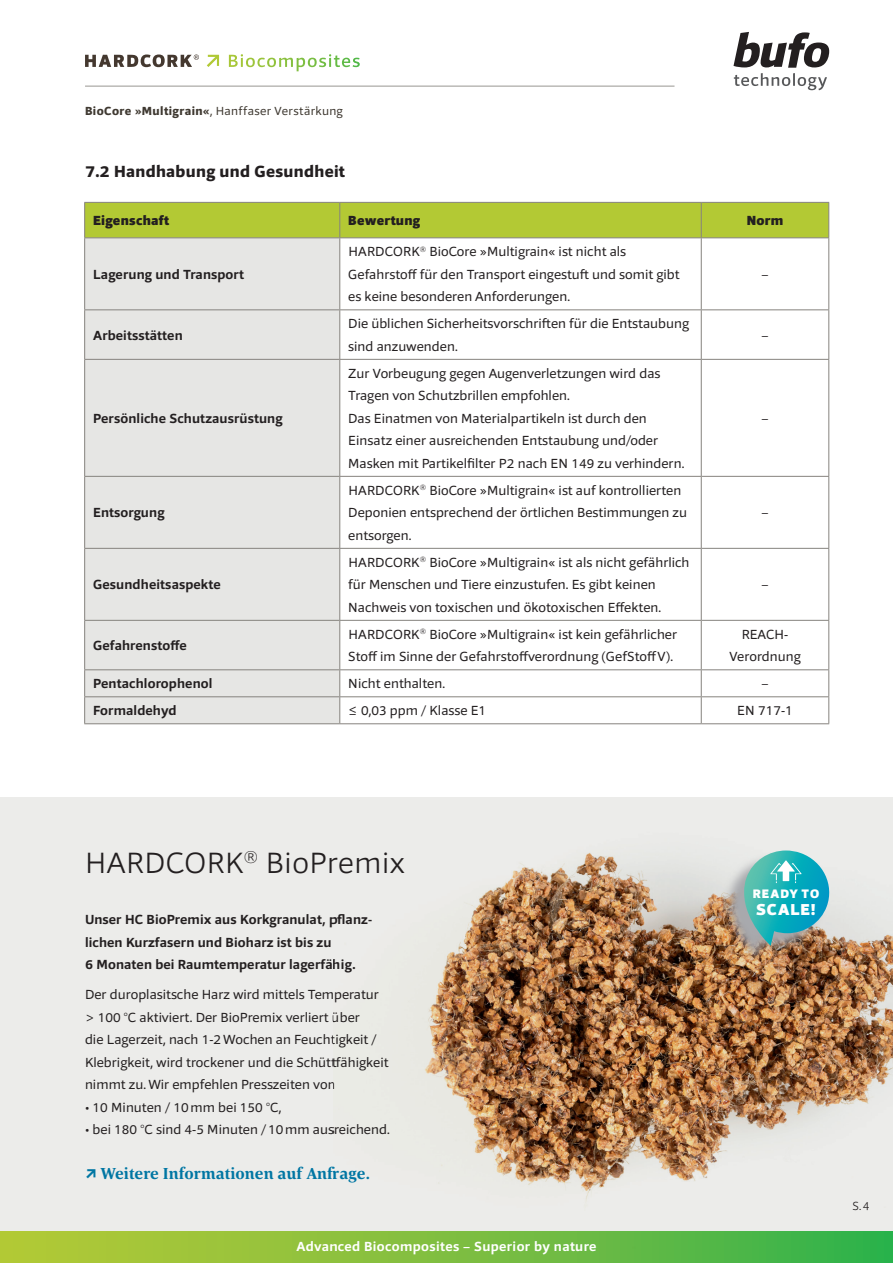
<style>
.page{position:relative;width:893px;height:1263px;background:#fff}
.page>*{position:absolute;margin:0;border:0;box-sizing:border-box;transform-origin:0 0}
.t1{font:300 30px "Foro Sans";letter-spacing:.02em;color:#231f20}
.t2{font:700 16.5px "Corda";letter-spacing:.005em;color:#0076a3}
.t3{font:800 16.5px "Foro Sans";letter-spacing:.02em;color:#231f20}
.t4{font:900 16.2px "Foro Sans";letter-spacing:.055em;color:#fff}
.t5{font:13.5px/22.5px "Foro Sans";letter-spacing:.005em;color:#231f20}
.t6{font:700 13.5px/22.5px "Foro Sans";letter-spacing:.01em;color:#231f20}
.t7{font:700 13.5px "Foro Sans";letter-spacing:.03em;color:#fff}
.t8{font:900 13.5px "Foro Sans";letter-spacing:.02em;color:#231f20}
.t9{font:900 12.6px "Foro Sans";letter-spacing:.085em;color:#fff}
.t10{font:12px "Foro Sans";letter-spacing:.03em;color:#3f3931}
.t11{font:300 12px "Foro Sans";color:#231f20}
.s1{font-weight:800}
.s2{font-family:"Foro"}
</style>
<div class="page">
<svg style="left:0;top:1231px;width:334px;height:32px;background:#a1c539"></svg>
<svg style="left:733px;top:32px;width:96px;height:58px"></svg>
<hr style="left:85px;top:86px;width:589px;height:1px;background:#989692">
<div style="left:85px;top:203px;width:743px;height:34px;background:#b3c934"></div>
<div style="left:85px;top:238px;width:254px;height:485px;background:#e6e6e4"></div>
<hr style="left:828px;top:310px;width:1px;height:49px;background:#86837e">
<hr style="left:701px;top:359px;width:128px;height:1px;background:#86837e">
<hr style="left:701px;top:360px;width:1px;height:116px;background:#86837e">
<hr style="left:828px;top:360px;width:1px;height:116px;background:#86837e">
<hr style="left:84px;top:477px;width:1px;height:71px;background:#86837e">
<hr style="left:340px;top:476px;width:361px;height:1px;background:#86837e">
<hr style="left:339px;top:477px;width:1px;height:71px;background:#86837e">
<hr style="left:701px;top:476px;width:128px;height:1px;background:#86837e">
<hr style="left:701px;top:477px;width:1px;height:71px;background:#86837e">
<hr style="left:828px;top:477px;width:1px;height:71px;background:#86837e">
<hr style="left:84px;top:548px;width:256px;height:1px;background:#86837e">
<hr style="left:84px;top:549px;width:1px;height:71px;background:#86837e">
<hr style="left:340px;top:548px;width:361px;height:1px;background:#86837e">
<hr style="left:339px;top:549px;width:1px;height:71px;background:#86837e">
<hr style="left:701px;top:548px;width:128px;height:1px;background:#86837e">
<hr style="left:701px;top:549px;width:1px;height:71px;background:#86837e">
<hr style="left:828px;top:549px;width:1px;height:71px;background:#86837e">
<hr style="left:84px;top:620px;width:256px;height:1px;background:#86837e">
<hr style="left:84px;top:621px;width:1px;height:48px;background:#86837e">
<hr style="left:340px;top:620px;width:361px;height:1px;background:#86837e">
<hr style="left:339px;top:621px;width:1px;height:48px;background:#86837e">
<hr style="left:701px;top:620px;width:128px;height:1px;background:#86837e">
<hr style="left:701px;top:621px;width:1px;height:48px;background:#86837e">
<hr style="left:828px;top:621px;width:1px;height:48px;background:#86837e">
<hr style="left:84px;top:669px;width:256px;height:1px;background:#86837e">
<hr style="left:340px;top:669px;width:361px;height:1px;background:#86837e">
<hr style="left:701px;top:669px;width:128px;height:1px;background:#86837e">
<hr style="left:84px;top:696px;width:256px;height:1px;background:#86837e">
<svg style="left:84px;top:670px;width:1px;height:53px"></svg>
<hr style="left:340px;top:696px;width:361px;height:1px;background:#86837e">
<svg style="left:339px;top:670px;width:1px;height:53px"></svg>
<hr style="left:701px;top:696px;width:128px;height:1px;background:#86837e">
<svg style="left:701px;top:670px;width:1px;height:53px"></svg>
<svg style="left:828px;top:670px;width:1px;height:53px"></svg>
<hr style="left:84px;top:723px;width:256px;height:1px;background:#86837e">
<hr style="left:340px;top:723px;width:361px;height:1px;background:#86837e">
<hr style="left:701px;top:723px;width:128px;height:1px;background:#86837e">
<hr style="left:339px;top:203px;width:1px;height:34px;background:#86837e">
<hr style="left:828px;top:203px;width:1px;height:34px;background:#86837e">
<hr style="left:84px;top:202px;width:256px;height:1px;background:#86837e">
<hr style="left:84px;top:203px;width:1px;height:34px;background:#86837e">
<hr style="left:340px;top:202px;width:361px;height:1px;background:#86837e">
<hr style="left:701px;top:203px;width:1px;height:34px;background:#86837e">
<hr style="left:84px;top:237px;width:256px;height:1px;background:#86837e">
<hr style="left:84px;top:238px;width:1px;height:71px;background:#86837e">
<hr style="left:701px;top:202px;width:128px;height:1px;background:#86837e">
<hr style="left:701px;top:238px;width:1px;height:71px;background:#86837e">
<hr style="left:84px;top:309px;width:256px;height:1px;background:#86837e">
<hr style="left:84px;top:310px;width:1px;height:49px;background:#86837e">
<hr style="left:84px;top:359px;width:256px;height:1px;background:#86837e">
<hr style="left:84px;top:360px;width:1px;height:116px;background:#86837e">
<hr style="left:339px;top:360px;width:1px;height:116px;background:#86837e">
<hr style="left:84px;top:476px;width:256px;height:1px;background:#86837e">
<hr style="left:340px;top:237px;width:361px;height:1px;background:#86837e">
<hr style="left:339px;top:238px;width:1px;height:71px;background:#86837e">
<hr style="left:701px;top:237px;width:128px;height:1px;background:#86837e">
<hr style="left:828px;top:238px;width:1px;height:71px;background:#86837e">
<hr style="left:701px;top:309px;width:128px;height:1px;background:#86837e">
<hr style="left:340px;top:309px;width:361px;height:1px;background:#86837e">
<hr style="left:339px;top:310px;width:1px;height:49px;background:#86837e">
<hr style="left:701px;top:310px;width:1px;height:49px;background:#86837e">
<hr style="left:340px;top:359px;width:361px;height:1px;background:#86837e">
<div style="left:0;top:797px;width:893px;height:434px;background:#ececea"></div>
<img style="left:334px;top:852px;width:559px;height:411px">
<img style="left:722px;top:852px;width:103px;height:112px">
<svg style="left:744px;top:850px;width:91px;height:96px"></svg>
<svg style="left:207px;top:54px;width:143px;height:17px"></svg>
<svg style="left:85px;top:55px;width:114px;height:12px"></svg>
<p class="t10" style="left:85px;top:104px;width:259px"><span class="s1">BioCore »Multigrain«</span>, Hanffaser Verstärkung</p>
<p class="t3" style="left:85px;top:161px;width:261px">7.2 Handhabung und Gesundheit</p>
<p class="t8" style="left:93px;top:212px;width:77px">Eigenschaft</p>
<p class="t8" style="left:348px;top:212px;width:73px">Bewertung</p>
<p class="t8" style="left:747px;top:212px;width:38px">Norm</p>
<p class="t6" style="left:93px;top:263px;width:152px">Lagerung und Transport</p>
<p class="t5" style="left:348px;top:240px;width:333px">HARDCORK<sup>®</sup> BioCore »Multigrain« ist nicht als<br>Gefahrstoff fü r den Transport eingestuft und somit gibt es keine besonderen Anforderungen.</p>
<p class="t6" style="left:93px;top:323px;width:91px">Arbeitsstätten</p>
<p class="t5" style="left:348px;top:312px;width:342px">Die ü blichen Sicherheitsvorschriften fü r die Entstaubung sind anzuwenden.</p>
<p class="t6" style="left:93px;top:407px;width:191px">Persönliche Schutzausrüstung</p>
<p class="t6" style="left:93px;top:501px;width:73px">Entsorgung</p>
<p class="t6" style="left:93px;top:573px;width:129px">Gesundheitsaspekte</p>
<p class="t5" style="left:348px;top:362px;width:338px">Zur Vorbeugung gegen Augenverletzungen wird das Tragen von Schutzbrillen empfohlen.<br>Das Einatmen von Materialpartikeln ist durch den Einsatz einer ausreichenden Entstaubung und/oder Masken mit Partikelfilter P2 nach EN 149 zu verhindern.</p>
<p class="t5" style="left:348px;top:479px;width:340px">HARDCORK<sup>®</sup> BioCore »Multigrain« ist auf kontrollierten<br>Deponien entsprechend der örtlichen Bestimmungen zu entsorgen.</p>
<p class="t5" style="left:348px;top:551px;width:343px">HARDCORK<sup>®</sup> BioCore »Multigrain« ist als nicht gefährlich fü r Menschen und Tiere einzustufen. Es gibt keinen<br>Nachweis von toxischen und ökotoxischen Effekten.</p>
<p class="t5" style="left:761px;top:263px;width:9px">–</p>
<p class="t5" style="left:761px;top:324px;width:9px">–</p>
<p class="t5" style="left:761px;top:407px;width:9px">–</p>
<p class="t5" style="left:761px;top:501px;width:9px">–</p>
<p class="t5" style="left:761px;top:573px;width:9px">–</p>
<p class="t6" style="left:93px;top:634px;width:95px">Gefahrenstoffe</p>
<p class="t5" style="left:348px;top:623px;width:330px">HARDCORK<sup>®</sup> BioCore »Multigrain« ist kein gefährlicher<br>Stoff im Sinne der Gefahrstoffverordnung (GefStoffV).</p>
<p class="t5" style="left:729px;top:623px;width:73px;text-align:center">REACH-<br>Verordnung</p>
<p class="t6" style="left:93px;top:672px;width:121px">Pentachlorophenol</p>
<p class="t5" style="left:348px;top:672px;width:98px">Nicht enthalten.</p>
<p class="t5" style="left:761px;top:672px;width:9px">–</p>
<p class="t6" style="left:93px;top:699px;width:85px">Formaldehyd</p>
<p class="t5" style="left:348px;top:699px;width:139px">≤ 0,03 ppm / Klasse E1</p>
<p class="t5" style="left:737px;top:699px;width:57px">EN 717-1</p>
<h1 class="t1" style="left:85px;top:844px;width:321px">HARDCORK<sup>®</sup> BioPremix</h1>
<p class="t6" style="left:85px;top:908px;width:288px">Unser HC BioPremix aus Korkgranulat, pflanz&shy;lichen Kurzfasern und Bioharz ist bis zu<br>6 Monaten bei Raumtemperatur lagerfähig.</p>
<p class="t5" style="left:85px;top:983px;width:305px">Der duroplasitsche Harz wird mittels Temperatur &gt; 100 °C aktiviert. Der BioPremix verliert über<br>die Lagerzeit, nach 1-2 Wochen an Feuchtigkeit / Klebrigkeit, wird trockener und die Schüttfähigkeit nimmt zu. Wir empfehlen Presszeiten von</p>
<p class="t5" style="left:85px;top:1096px;width:198px">• 10 Minuten / 10mm bei 150 °C,</p>
<p class="t5" style="left:85px;top:1118px;width:306px">• bei 180 °C sind 4-5 Minuten /10mm ausreichend.</p>
<p class="t2" style="left:85px;top:1163px;width:286px"><span class="s2">↗</span> Weitere Informationen auf Anfrage.</p>
<p class="t7" style="left:296px;top:1238px;width:302px">Advanced Biocomposites – Superior by nature</p>
<p class="t9" style="left:753px;top:885px;width:68px">READY TO</p>
<p class="t4" style="left:756px;top:898px;width:61px">SCALE!</p>
<p class="t11" style="left:852px;top:1198px;width:19px">S.4</p>
</div>
